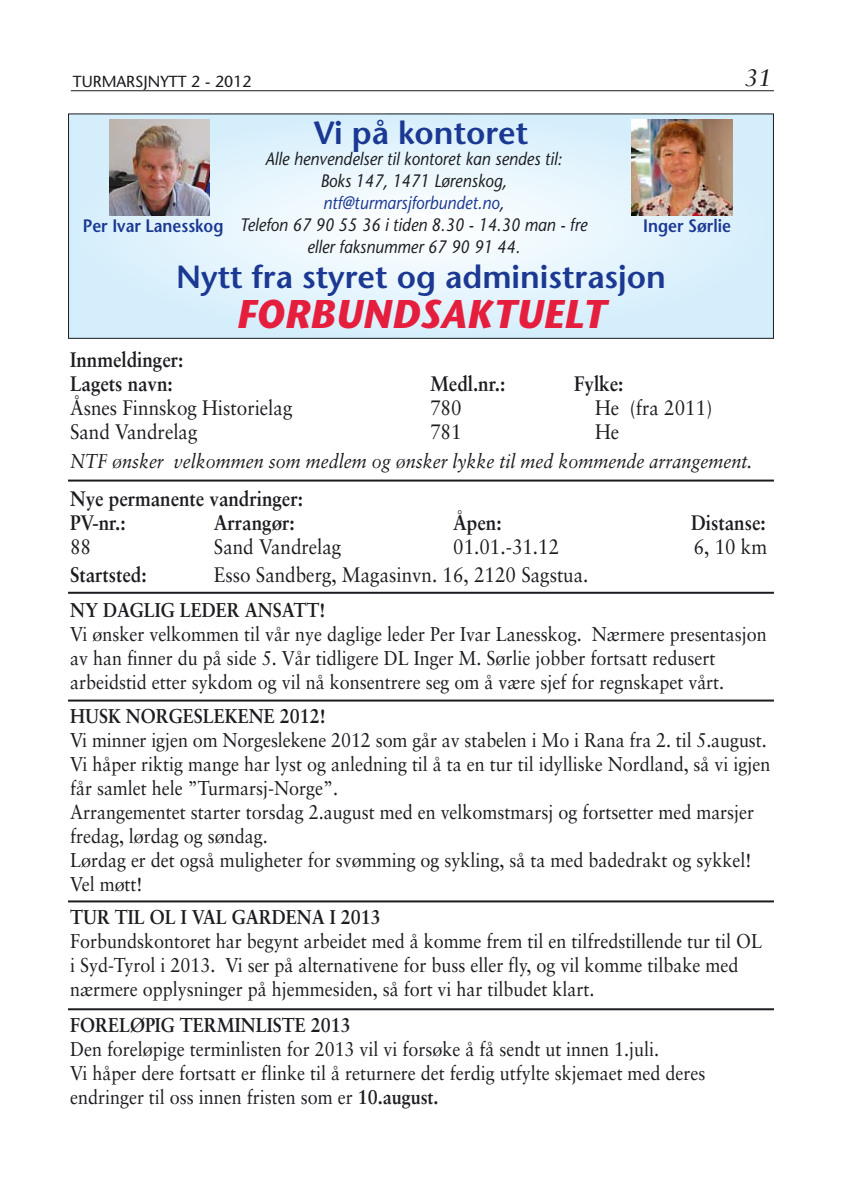
<style>
.page{position:relative;width:842px;height:1191px;background:#fff}
.page>*{position:absolute;margin:0;border:0;box-sizing:border-box;transform-origin:0 0}
.t1{font:italic 700 40px "Stone Sans";color:#e61e3e}
.t2{font:600 32px "Stone Sans";color:#1b3892}
.t3{font:italic 24px "Sabon";color:#1b1c20}
.t4{font:21px "Sabon";color:#1b1c20;scale:.9 1}
.t5{font:700 21px/24px "Sabon";color:#1b1c20;scale:.9 1}
.t6{font:20px/24px "Sabon";color:#1b1c20;scale:.9 1}
.t7{font:700 20px "Sabon";color:#1b1c20;scale:.9 1}
.t8{font:italic 20px "Sabon";color:#1b1c20;scale:.9 1}
.t9{font:italic 18px/22px "Stone Sans";color:#1b1c20;text-align:center;scale:.9 1}
.t10{font:600 18px "Stone Sans";color:#1b3892;scale:.9 1}
.t11{font:16px "Stone Sans";color:#1b1c20}
.s1{color:#1b3892}
.s2{font-weight:700}
</style>
<div class="page">
<hr style="left:71px;top:90px;width:703px;height:1px;background:#1b1c20">
<svg style="left:70px;top:115px;width:702px;height:222px"></svg>
<div style="left:68px;top:113px;width:706px;height:226px;border:1px solid #1b1c20"></div>
<hr style="left:68px;top:592px;width:706px;height:2px;background:#1b1c20">
<hr style="left:68px;top:699px;width:706px;height:2px;background:#1b1c20">
<hr style="left:68px;top:900px;width:706px;height:2px;background:#1b1c20">
<hr style="left:68px;top:1008px;width:706px;height:2px;background:#1b1c20">
<hr style="left:68px;top:479px;width:706px;height:2px;background:#1b1c20">
<img style="left:632px;top:119px;width:100px;height:96px">
<img style="left:109px;top:119px;width:101px;height:97px">
<p class="t11" style="left:73px;top:75px;width:180px">TURMARSJNYTT 2 - 2012</p>
<p class="t3" style="left:745px;top:67px;width:28px">31</p>
<h2 class="t2" style="left:314px;top:120px;width:216px">Vi på kontoret</h2>
<p class="t9" style="left:240px;top:149px;width:387px">Alle henvendelser til kontoret kan sendes til:<br>Boks 147, 1471 Lørenskog, <span class="s1">ntf@turmarsjforbundet.no</span>,<br>Telefon 67 90 55 36 i tiden 8.30 - 14.30 man - fre eller faksnummer 67 90 91 44.</p>
<p class="t10" style="left:83px;top:219px;width:158px">Per Ivar Lanesskog</p>
<p class="t10" style="left:643px;top:219px;width:99px">Inger Sørlie</p>
<h2 class="t2" style="left:176px;top:264px;width:491px">Nytt fra styret og administrasjon</h2>
<h1 class="t1" style="left:236px;top:298px;width:371px">FORBUNDSAKTUELT</h1>
<p class="t5" style="left:70px;top:349px;width:127px">Innmeldinger:<br>Lagets navn:</p>
<p class="t5" style="left:430px;top:373px;width:85px">Medl.nr.:</p>
<p class="t5" style="left:574px;top:373px;width:56px">Fylke:</p>
<p class="t4" style="left:70px;top:399px;width:249px">Åsnes Finnskog Historielag</p>
<p class="t4" style="left:430px;top:399px;width:37px">780</p>
<p class="t4" style="left:595px;top:399px;width:132px">He (fra 2011)</p>
<p class="t4" style="left:70px;top:423px;width:143px">Sand Vandrelag</p>
<p class="t4" style="left:430px;top:423px;width:37px">781</p>
<p class="t4" style="left:595px;top:423px;width:28px">He</p>
<p class="t8" style="left:70px;top:452px;width:759px">NTF ønsker velkommen som medlem og ønsker lykke til med kommende arrangement.</p>
<p class="t5" style="left:70px;top:488px;width:260px">Nye permanente vandringer:<br>PV-nr.:</p>
<p class="t5" style="left:214px;top:512px;width:91px">Arrangør:</p>
<p class="t5" style="left:453px;top:512px;width:55px">Åpen:</p>
<p class="t5" style="left:691px;top:512px;width:84px">Distanse:</p>
<p class="t4" style="left:70px;top:538px;width:25px">88</p>
<p class="t4" style="left:214px;top:538px;width:143px">Sand Vandrelag</p>
<p class="t4" style="left:453px;top:538px;width:119px">01.01.-31.12</p>
<p class="t4" style="left:694px;top:538px;width:83px">6, 10 km</p>
<p class="t5" style="left:70px;top:564px;width:87px">Startsted:</p>
<p class="t4" style="left:214px;top:566px;width:418px">Esso Sandberg, Magasinvn. 16, 2120 Sagstua.</p>
<p class="t7" style="left:70px;top:601px;width:285px">NY DAGLIG LEDER ANSATT!</p>
<p class="t6" style="left:70px;top:623px;width:776px">Vi ønsker velkommen til vår nye daglige leder Per Ivar Lanesskog. Nærmere presentasjon av han finner du på side 5. Vår tidligere DL Inger M. Sørlie jobber fortsatt redusert arbeidstid etter sykdom og vil nå konsentrere seg om å være sjef for regnskapet vårt.</p>
<p class="t7" style="left:70px;top:708px;width:286px">HUSK NORGESLEKENE 2012!</p>
<p class="t6" style="left:70px;top:730px;width:780px">Vi minner igjen om Norgeslekene 2012 som går av stabelen i Mo i Rana fra 2. til 5.august.<br>Vi håper riktig mange har lyst og anledning til å ta en tur til idylliske Nordland, så vi igjen får samlet hele ”Turmarsj-Norge”.<br>Arrangementet starter torsdag 2.august med en velkomstmarsj og fortsetter med marsjer fredag, lørdag og søndag.<br>Lørdag er det også muligheter for svømming og sykling, så ta med badedrakt og sykkel!<br>Vel møtt!</p>
<p class="t7" style="left:70px;top:909px;width:347px">TUR TIL OL I VAL GARDENA I 2013</p>
<p class="t6" style="left:70px;top:931px;width:770px">Forbundskontoret har begynt arbeidet med å komme frem til en tilfredstillende tur til OL i Syd-Tyrol i 2013. Vi ser på alternativene for buss eller fly, og vil komme tilbake med nærmere opplysninger på hjemmesiden, så fort vi har tilbudet klart.</p>
<p class="t7" style="left:70px;top:1017px;width:313px">FORELØPIG TERMINLISTE 2013</p>
<p class="t6" style="left:70px;top:1039px;width:708px">Den foreløpige terminlisten for 2013 vil vi forsøke å få sendt ut innen 1.juli.<br>Vi håper dere fortsatt er flinke til å returnere det ferdig utfylte skjemaet med deres endringer til oss innen fristen som er <span class="s2">10.august.</span></p>
</div>
